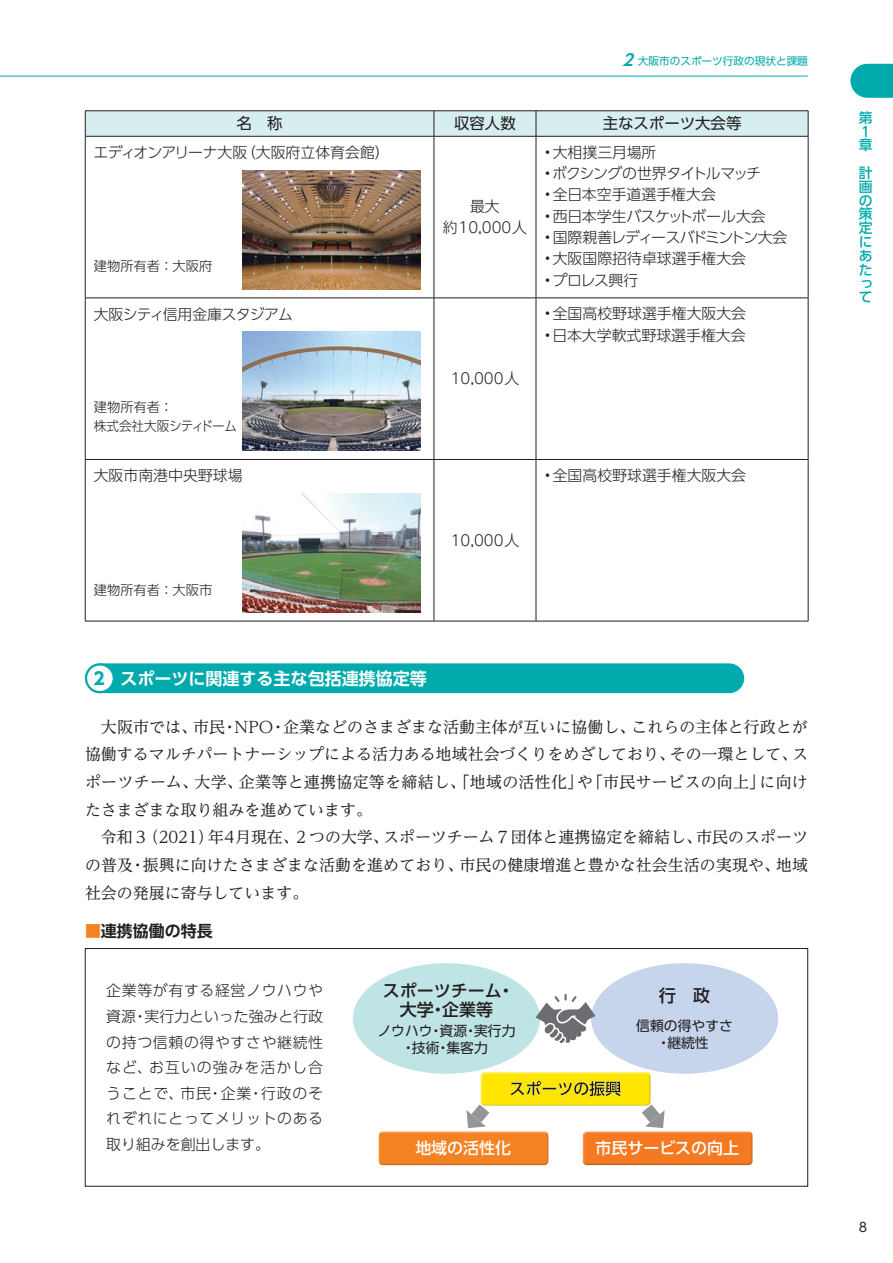
<style>
.page{position:relative;width:893px;height:1263px;background:#fff}
.page>*{position:absolute;margin:0;border:0;box-sizing:border-box;transform-origin:0 0}
.t1{font:700 16.95px "UD Shin Go Pr 6 De";color:#fff}
.t2{font:500 16.95px/19.2px "UD Shin Go Pr 6";color:#231f20;text-align:center}
.t3{font:15.9px/27.6px "UD Reimin Pr 6";letter-spacing:.005em;color:#231f20;text-align:justify}
.t4{font:500 15.9px "UD Shin Go Pr 6";color:#fff}
.t5{font:700 15.9px "UD Shin Go Pr 6 De";color:#231f20}
.t6{font:15.45px "UD Shin Go Pr 6";color:#231f20}
.t7{font:300 14.85px/25.5px "UD Shin Go Pr 6";color:#231f20;text-align:center}
.t8{font:300 14.85px "UD Shin Go Pr 6";letter-spacing:-.075em;color:#231f20}
.t9{font:300 14.85px "UD Shin Go Pr 6";letter-spacing:-.065em;color:#231f20}
.t10{font:300 14.85px "UD Shin Go Pr 6";letter-spacing:-.035em;color:#231f20}
.t11{font:13.8px/17px "UD Shin Go Pr 6";color:#231f20;text-align:center}
.t12{font:500 13.8px/13.8px "UD Shin Go Pr 6";color:#00aaad}
.t13{font:300 13.35px/19.2px "UD Shin Go Pr 6";color:#231f20}
.t14{font:12.75px "UD Shin Go Pr 6";color:#231f20}
.t15{font:10.65px "UD Shin Go Pr 6";color:#00aaad}
.s1{font-family:"UD Shin Go Pr 6 De";font-weight:700;font-style:italic;font-size:15.9px}
.s2{font-family:"UD Shin Go Pr 6";color:#00aaad}
.s3{color:#f58220}
</style>
<div class="page">
<div style="left:85px;top:948px;width:723px;height:238px;border:1px solid #231f20"></div>
<div style="left:353px;top:963px;width:187px;height:111px;background:#bfe4e5;border-radius:50%"></div>
<div style="left:591px;top:963px;width:187px;height:111px;background:#c7d5ec;border-radius:50%"></div>
<hr style="left:0;top:76px;width:808px;height:1px;background:#00aaad">
<hr style="left:85px;top:136px;width:151px;height:1px;background:#231f20">
<hr style="left:236px;top:136px;width:198px;height:1px;background:#231f20">
<hr style="left:434px;top:136px;width:102px;height:1px;background:#231f20">
<svg style="left:85px;top:111px;width:724px;height:25px"></svg>
<hr style="left:536px;top:136px;width:272px;height:1px;background:#231f20">
<hr style="left:85px;top:136px;width:1px;height:162px;background:#231f20">
<hr style="left:434px;top:136px;width:1px;height:162px;background:#231f20">
<hr style="left:536px;top:136px;width:1px;height:162px;background:#231f20">
<hr style="left:808px;top:136px;width:1px;height:162px;background:#231f20">
<hr style="left:85px;top:298px;width:151px;height:1px;background:#231f20">
<hr style="left:85px;top:298px;width:1px;height:161px;background:#231f20">
<hr style="left:236px;top:298px;width:198px;height:1px;background:#231f20">
<hr style="left:434px;top:298px;width:102px;height:1px;background:#231f20">
<hr style="left:434px;top:298px;width:1px;height:161px;background:#231f20">
<hr style="left:536px;top:298px;width:272px;height:1px;background:#231f20">
<hr style="left:536px;top:298px;width:1px;height:161px;background:#231f20">
<hr style="left:808px;top:298px;width:1px;height:161px;background:#231f20">
<hr style="left:85px;top:459px;width:151px;height:1px;background:#231f20">
<hr style="left:85px;top:460px;width:1px;height:161px;background:#231f20">
<hr style="left:236px;top:459px;width:198px;height:1px;background:#231f20">
<hr style="left:434px;top:459px;width:102px;height:1px;background:#231f20">
<hr style="left:434px;top:460px;width:1px;height:161px;background:#231f20">
<hr style="left:536px;top:459px;width:272px;height:1px;background:#231f20">
<hr style="left:536px;top:460px;width:1px;height:161px;background:#231f20">
<hr style="left:808px;top:460px;width:1px;height:161px;background:#231f20">
<hr style="left:85px;top:621px;width:151px;height:1px;background:#231f20">
<hr style="left:236px;top:621px;width:198px;height:1px;background:#231f20">
<hr style="left:434px;top:621px;width:102px;height:1px;background:#231f20">
<hr style="left:536px;top:621px;width:272px;height:1px;background:#231f20">
<img style="left:242px;top:170px;width:179px;height:119px">
<img style="left:242px;top:332px;width:179px;height:119px">
<img style="left:242px;top:493px;width:179px;height:119px">
<div style="left:85px;top:663px;width:659px;height:30px;background:#00aaad;border-radius:15px"></div>
<div style="left:86px;top:664px;width:28px;height:28px;background:#fff;border-radius:50%"></div>
<div style="left:85px;top:663px;width:30px;height:30px;border:2px solid #00aaad;border-radius:50%"></div>
<div style="left:581px;top:1130px;width:173px;height:34px;background:#facfb0"></div>
<div style="left:581px;top:1132px;width:174px;height:35px;background:#231f20;opacity:.3"></div>
<div style="left:377px;top:1130px;width:172px;height:34px;background:#fbd2af"></div>
<div style="left:377px;top:1132px;width:172px;height:35px;background:#231f20;opacity:.3"></div>
<svg style="left:536px;top:994px;width:59px;height:49px"></svg>
<svg style="left:466px;top:1071px;width:199px;height:57px"></svg>
<svg style="left:850px;top:64px;width:43px;height:34px"></svg>
<p class="t15" style="left:622px;top:52px;width:187px"><span class="s1">2</span>大阪市のスポーツ行政の現状と課題</p>
<p class="t6" style="left:236px;top:111px;width:48px">名　称</p>
<p class="t6" style="left:454px;top:111px;width:63px">収容人数</p>
<p class="t6" style="left:603px;top:111px;width:140px">主なスポーツ大会等</p>
<p class="t7" style="left:93px;top:139px;width:298px">エディオンアリーナ大阪（大阪府立体育会館）</p>
<p class="t7" style="left:544px;top:139px;width:113px">•大相撲三月場所</p>
<p class="t9" style="left:544px;top:161px;width:218px">•ボクシングの世界タイトルマッチ</p>
<p class="t7" style="left:544px;top:182px;width:173px">•全日本空手道選手権大会</p>
<p class="t7" style="left:544px;top:203px;width:223px">•西日本学生バスケットボール大会</p>
<p class="t8" style="left:544px;top:225px;width:244px">• 国際親善レディースバドミントン大会</p>
<p class="t7" style="left:544px;top:245px;width:203px">•大阪国際招待卓球選手権大会</p>
<p class="t7" style="left:544px;top:267px;width:95px">•プロレス興行</p>
<p class="t7" style="left:443px;top:195px;width:86px;line-height:21.3px">最大約10,000人</p>
<p class="t13" style="left:94px;top:256px;width:120px">建物所有者：大阪府</p>
<p class="t10" style="left:94px;top:302px;width:201px">大阪シティ信用金庫スタジアム</p>
<p class="t13" style="left:94px;top:396px;width:145px">建物所有者：<br>株式会社大阪シティドーム</p>
<p class="t7" style="left:94px;top:462px;width:150px">大阪市南港中央野球場</p>
<p class="t13" style="left:94px;top:579px;width:120px">建物所有者：大阪市</p>
<p class="t7" style="left:451px;top:365px;width:70px">10,000人</p>
<p class="t7" style="left:544px;top:301px;width:203px">•全国高校野球選手権大阪大会</p>
<p class="t7" style="left:544px;top:322px;width:203px">•日本大学軟式野球選手権大会</p>
<p class="t7" style="left:451px;top:527px;width:70px">10,000人</p>
<p class="t7" style="left:544px;top:462px;width:203px">•全国高校野球選手権大阪大会</p>
<p class="t1" style="left:94px;top:664px;width:335px"><span class="s2">2</span> スポーツに関連する主な包括連携協定等</p>
<p class="t3" style="left:85px;top:712px;width:724px;text-indent:16px">大阪市では、市民・NPO・企業などのさまざまな活動主体が互いに協働し、これらの主体と行政とが協働するマルチパートナーシップによる活力ある地域社会づくりをめざしており、その一環として、スポーツチーム、大学、企業等と連携協定等を締結し、「地域の活性化」や「市民サービスの向上」に向けたさまざまな取り組みを進めています。</p>
<p class="t3" style="left:85px;top:823px;width:724px;text-indent:16px">令和３（2021）年4月現在、２つの大学、スポーツチーム７団体と連携協定を締結し、市民のスポーツの普及・振興に向けたさまざまな活動を進めており、市民の健康増進と豊かな社会生活の実現や、地域社会の発展に寄与しています。</p>
<p class="t5" style="left:85px;top:918px;width:129px"><span class="s3">■</span>連携協働の特長</p>
<p class="t7" style="left:106px;top:977px;width:218px;text-align:justify">企業等が有する経営ノウハウや資源・実行力といった強みと行政の持つ信頼の得やすさや継続性など、お互いの強みを活かし合うことで、市民・企業・行政のそれぞれにとってメリットのある取り組みを創出します。</p>
<p class="t2" style="left:383px;top:980px;width:133px">スポーツチーム・大学・企業等</p>
<p class="t11" style="left:377px;top:1022px;width:140px">ノウハウ・資源・実行力・技術・集客力</p>
<p class="t2" style="left:659px;top:985px;width:53px">行　政</p>
<p class="t11" style="left:636px;top:1017px;width:98px">信頼の得やすさ・継続性</p>
<p class="t4" style="left:415px;top:1135px;width:97px">地域の活性化</p>
<p class="t4" style="left:596px;top:1135px;width:145px">市民サービスの向上</p>
<p class="t12" style="left:859px;top:110px;width:15px">第<br>１章</p>
<p class="t12" style="left:859px;top:165px;width:15px;text-align:justify">計画の策定にあたって</p>
<p class="t14" style="left:859px;top:1217px;width:10px">8</p>
</div>
